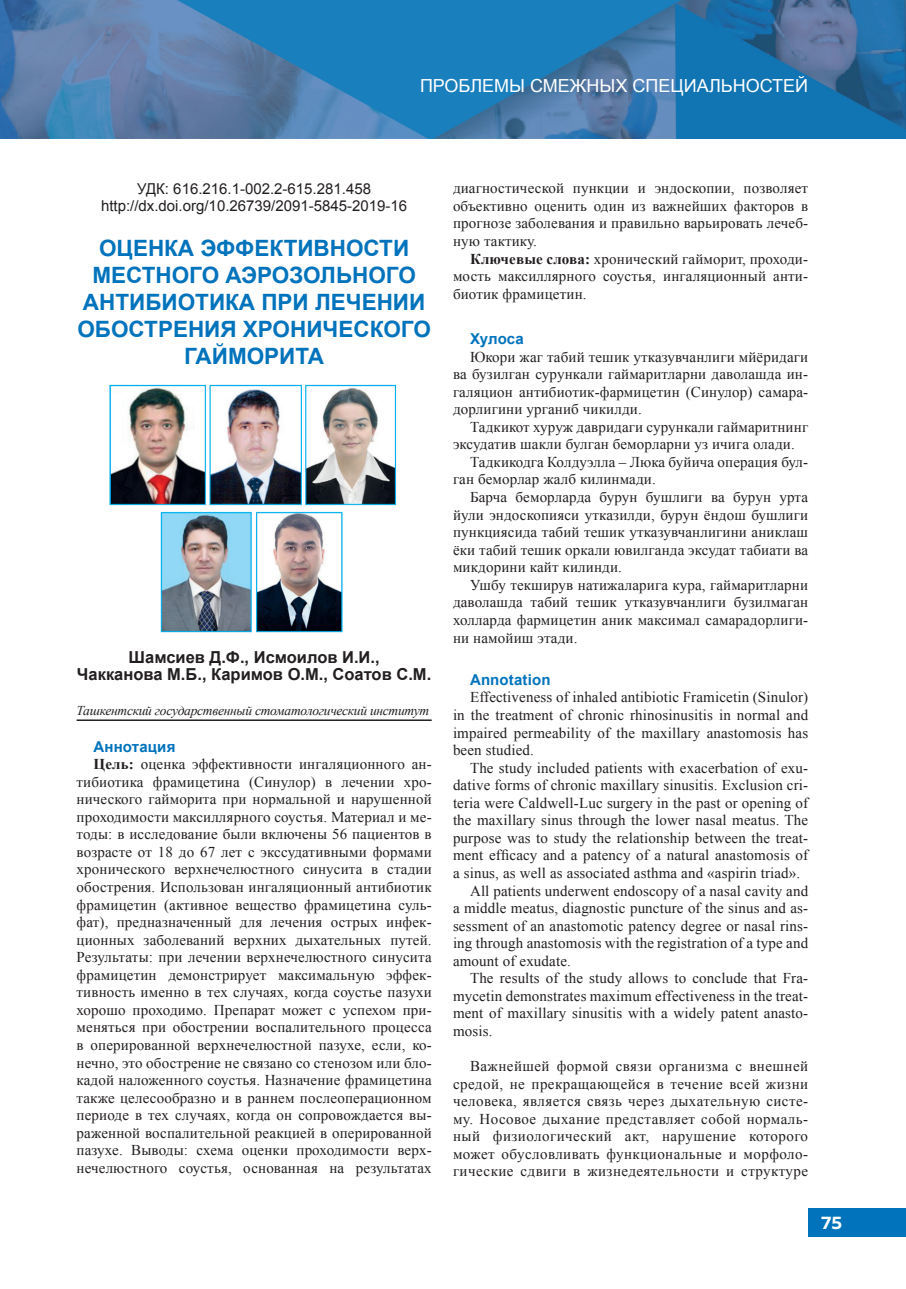
<style>
.page{position:relative;width:906px;height:1289px;background:#fff}
.page>*{position:absolute;margin:0;border:0;box-sizing:border-box;transform-origin:0 0}
.t1{font:700 22.5px/27px "Arial";color:#0073bc;text-align:center}
.t2{font:18px "Arial";color:#fff}
.t3{font:700 18px "Muller";color:#fff}
.t4{font:700 16.5px/17.5px "Arial";color:#231f20;text-align:center}
.t5{font:15px/17.5px "Times New Roman";letter-spacing:.01em;color:#231f20;text-align:justify}
.t6{font:15px/17.5px "Arial";color:#231f20;text-align:center}
.t7{font:700 15px "Arial";letter-spacing:.01em;color:#0073bc}
.t8{font:italic 13.5px "Times New Roman";letter-spacing:-.02em;color:#231f20}
.s1{font-weight:700}
</style>
<div class="page">
<img style="left:0;top:0;width:906px;height:138px">
<div style="left:809px;top:1208px;width:97px;height:28px;background:#0073bc"></div>
<hr style="left:77px;top:719px;width:355px;height:2px;background:#231f20">
<img style="left:109px;top:384px;width:288px;height:249px">
<p class="t2" style="left:420px;top:74px;width:390px">ПРОБЛЕМЫ СМЕЖНЫХ СПЕЦИАЛЬНОСТЕЙ</p>
<p class="t6" style="left:101px;top:180px;width:308px">УДК: 616.216.1-002.2-615.281.458 http://dx.doi.org/10.26739/2091-5845-2019-16</p>
<h1 class="t1" style="left:77px;top:235px;width:355px">ОЦЕНКА ЭФФЕКТИВНОСТИ<br>МЕСТНОГО АЭРОЗОЛЬНОГО<br>АНТИБИОТИКА ПРИ ЛЕЧЕНИИ<br>ОБОСТРЕНИЯ ХРОНИЧЕСКОГО<br>ГАЙМОРИТА</h1>
<p class="t4" style="left:77px;top:648px;width:356px">Шамсиев Д.Ф., Исмоилов И.И.,<br>Чакканова М.Б., Каримов О.М., Соатов С.М.</p>
<p class="t8" style="left:77px;top:701px;width:354px">Ташкентский государственный стоматологический институт</p>
<p class="t7" style="left:94px;top:736px;width:83px">Аннотация</p>
<p class="t5" style="left:77px;top:755px;width:357px;text-indent:17px"><span class="s1">Цель:</span> оценка эффективности ингаляционного ан&shy;тибиотика фрамицетина (Синулор) в лечении хро&shy;нического гайморита при нормальной и нарушенной проходимости максиллярного соустья. Материал и ме&shy;тоды: в исследование были включены 56 пациентов в возрасте от 18 до 67 лет с экссудативными формами хронического верхнечелюстного синусита в стадии обострения. Использован ингаляционный антибиотик фрамицетин (активное вещество фрамицетина суль&shy;фат), предназначенный для лечения острых инфек&shy;ционных заболеваний верхних дыхательных путей.<br>Результаты: при лечении верхнечелюстного синусита фрамицетин демонстрирует максимальную эффек&shy;тивность именно в тех случаях, когда соустье пазухи хорошо проходимо. Препарат может с успехом при&shy;меняться при обострении воспалительного процесса в оперированной верхнечелюстной пазухе, если, ко&shy;нечно, это обострение не связано со стенозом или бло&shy;кадой наложенного соустья. Назначение фрамицетина также целесообразно и в раннем послеоперационном периоде в тех случаях, когда он сопровождается вы&shy;раженной воспалительной реакцией в оперированной пазухе. Выводы: схема оценки проходимости верх&shy;нечелюстного соустья, основанная на результатах</p>
<p class="t5" style="left:453px;top:179px;width:357px">диагностической пункции и эндоскопии, позволяет объективно оценить один из важнейших факторов в прогнозе заболевания и правильно варьировать лечеб&shy;ную тактику.</p>
<p class="t5" style="left:453px;top:249px;width:357px;text-indent:17px"><span class="s1">Ключевые слова:</span> хронический гайморит, проходи&shy;мость максиллярного соустья, ингаляционный анти&shy;биотик фрамицетин.</p>
<p class="t7" style="left:470px;top:329px;width:55px">Хулоса</p>
<p class="t5" style="left:453px;top:347px;width:357px;text-indent:17px">Юкори жаг табий тешик утказувчанлиги мйёридаги ва бузилган сурункали гаймаритларни даволашда ин&shy;галяцион антибиотик-фармицетин (Синулор) самара&shy;дорлигини урганиб чикилди.</p>
<p class="t5" style="left:470px;top:418px;width:340px">Тадкикот хуруж давридаги сурункали гаймаритнинг</p>
<p class="t5" style="left:453px;top:435px;width:343px">эксудатив шакли булган беморларни уз ичига олади.</p>
<p class="t5" style="left:470px;top:453px;width:340px">Тадкикодга Колдуэлла – Люка буйича операция бул-</p>
<p class="t5" style="left:453px;top:470px;width:204px">ган беморлар жалб килинмади.</p>
<p class="t5" style="left:470px;top:488px;width:340px">Барча беморларда бурун бушлиги ва бурун урта</p>
<p class="t5" style="left:453px;top:505px;width:357px">йули эндоскопияси утказилди, бурун ёндош бушлиги</p>
<p class="t5" style="left:453px;top:523px;width:357px">пункциясида табий тешик утказувчанлигини аниклаш</p>
<p class="t5" style="left:453px;top:540px;width:357px">ёки табий тешик оркали ювилганда эксудат табиати ва</p>
<p class="t5" style="left:453px;top:558px;width:170px">микдорини кайт килинди.</p>
<p class="t5" style="left:470px;top:576px;width:340px">Ушбу текширув натижаларига кура, гаймаритларни</p>
<p class="t5" style="left:453px;top:593px;width:357px">даволашда табий тешик утказувчанлиги бузилмаган</p>
<p class="t5" style="left:453px;top:611px;width:357px">холларда фармицетин аник максимал самарадорлиги-</p>
<p class="t5" style="left:453px;top:628px;width:126px">ни намойиш этади.</p>
<p class="t7" style="left:470px;top:669px;width:82px">Annotation</p>
<p class="t5" style="left:453px;top:688px;width:357px;text-indent:17px">Effectiveness of inhaled antibiotic Framicetin (Sinulor) in the treatment of chronic rhinosinusitis in normal and impaired permeability of the maxillary anastomosis has been studied.</p>
<p class="t5" style="left:470px;top:758px;width:340px">The study included patients with exacerbation of exu-</p>
<p class="t5" style="left:453px;top:776px;width:357px">dative forms of chronic maxillary sinusitis. Exclusion cri-</p>
<p class="t5" style="left:453px;top:793px;width:357px">teria were Caldwell-Luc surgery in the past or opening of</p>
<p class="t5" style="left:453px;top:811px;width:357px">the maxillary sinus through the lower nasal meatus. The</p>
<p class="t5" style="left:453px;top:828px;width:357px">purpose was to study the relationship between the treat-</p>
<p class="t5" style="left:453px;top:846px;width:357px">ment efficacy and a patency of a natural anastomosis of</p>
<p class="t5" style="left:453px;top:864px;width:349px">a sinus, as well as associated asthma and «aspirin triad».</p>
<p class="t5" style="left:470px;top:881px;width:340px">All patients underwent endoscopy of a nasal cavity and</p>
<p class="t5" style="left:453px;top:899px;width:357px">a middle meatus, diagnostic puncture of the sinus and as-</p>
<p class="t5" style="left:453px;top:916px;width:357px">sessment of an anastomotic patency degree or nasal rins-</p>
<p class="t5" style="left:453px;top:934px;width:357px">ing through anastomosis with the registration of a type and</p>
<p class="t5" style="left:453px;top:951px;width:119px">amount of exudate.</p>
<p class="t5" style="left:470px;top:969px;width:340px">The results of the study allows to conclude that Fra-</p>
<p class="t5" style="left:453px;top:986px;width:357px">mycetin demonstrates maximum effectiveness in the treat-</p>
<p class="t5" style="left:453px;top:1004px;width:357px">ment of maxillary sinusitis with a widely patent anasto-</p>
<p class="t5" style="left:453px;top:1021px;width:41px">mosis.</p>
<p class="t5" style="left:453px;top:1057px;width:357px;text-indent:17px">Важнейшей формой связи организма с внешней средой, не прекращающейся в течение всей жизни человека, является связь через дыхательную систе&shy;му. Носовое дыхание представляет собой нормаль&shy;ный физиологический акт, нарушение которого может обусловливать функциональные и морфоло&shy;гические сдвиги в жизнедеятельности и структуре</p>
<p class="t3" style="left:821px;top:1211px;width:22px">75</p>
</div>
